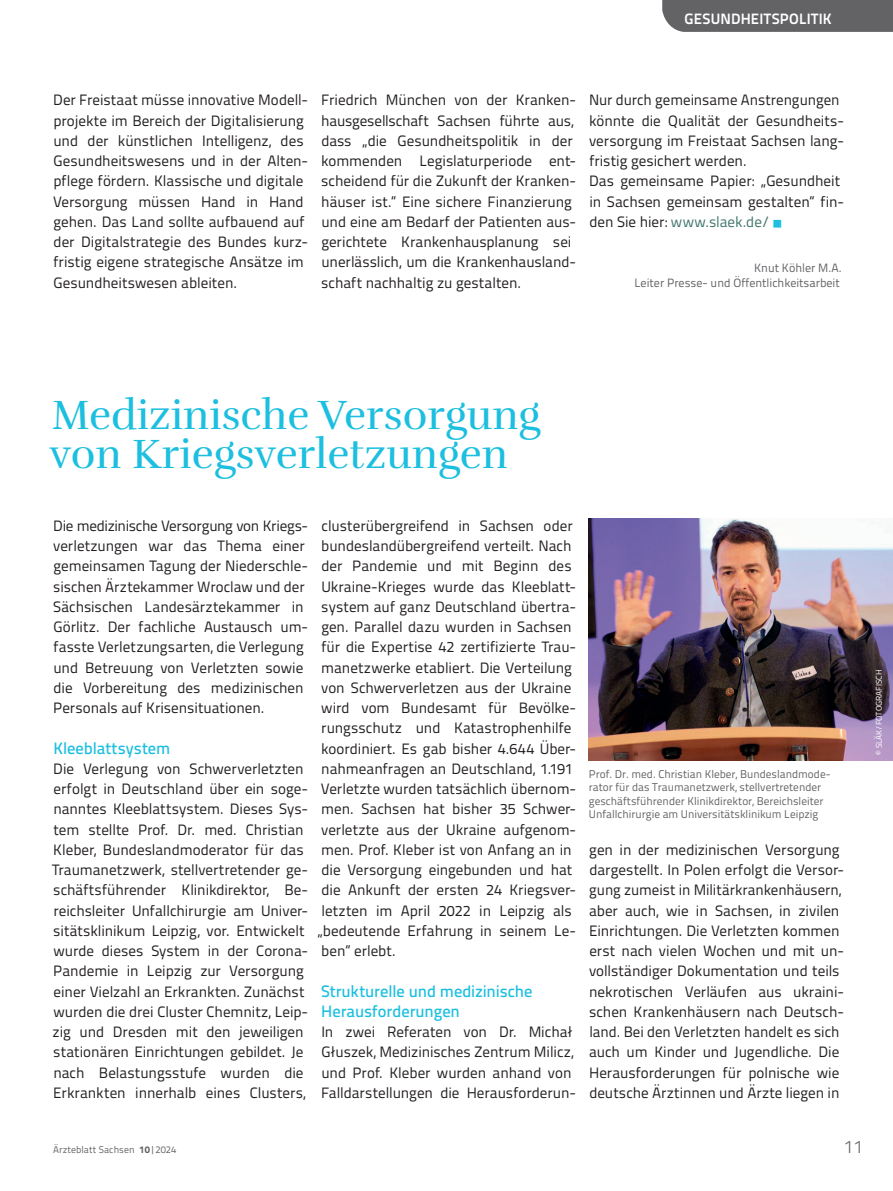
<style>
.page{position:relative;width:893px;height:1191px;background:#fff}
.page>*{position:absolute;margin:0;border:0;box-sizing:border-box;transform-origin:0 0}
.t1{font:42px/39px "Rufina";color:#1cbfdf}
.t2{font:300 18px "Titillium Text";color:#636366}
.t3{font:500 16.5px/20.2px "Titillium Text";letter-spacing:-.005em;color:#1cbfdf}
.t4{font:15px/20.2px "Titillium Text";color:#231f20}
.t5{font:700 15px "Titillium Text";letter-spacing:.015em;color:#fff}
.t6{font:12px/15px "Titillium Text";color:#636366;text-align:right}
.t7{font:11.25px/13.5px "Titillium Text";color:#636366}
.t8{font:9.75px "Titillium Text";letter-spacing:.01em;color:#636366}
.t9{font:8.25px "Titillium Text";color:#fff}
.s1{color:#40756b}
.s2{font-family:"Source Sans Variable";font-size:9.75px;color:#1cbfdf}
.s3{font-weight:800}
</style>
<div class="page">
<div style="left:662px;top:0;width:231px;height:32px;background:#636366"></div>
<img style="left:589px;top:518px;width:304px;height:243px">
<p class="t5" style="left:685px;top:7px;width:149px">GESUNDHEITSPOLITIK</p>
<p class="t4" style="left:53px;top:89px;width:257px">Der Freistaat müsse innovative Modell&shy;projekte im Bereich der Digitalisierung und der künstlichen Intelligenz, des Gesundheitswesens und in der Alten&shy;pflege fördern. Klassische und digitale Versorgung müssen Hand in Hand gehen. Das Land sollte aufbauend auf der Digitalstrategie des Bundes kurz&shy;fristig eigene strategische Ansätze im Gesundheitswesen ableiten.</p>
<p class="t4" style="left:321px;top:89px;width:256px">Friedrich München von der Kranken&shy;hausgesellschaft Sachsen führte aus, dass „die Gesundheitspolitik in der kommenden Legislaturperiode ent&shy;scheidend für die Zukunft der Kranken&shy;häuser ist.“ Eine sichere Finanzierung und eine am Bedarf der Patienten aus&shy;gerichtete Krankenhausplanung sei unerlässlich, um die Krankenhausland&shy;schaft nachhaltig zu gestalten.</p>
<p class="t4" style="left:589px;top:89px;width:256px">Nur durch gemeinsame Anstrengungen könnte die Qualität der Gesundheits&shy;versorgung im Freistaat Sachsen lang&shy;fristig gesichert werden.<br>Das gemeinsame Papier: „Gesundheit in Sachsen gemeinsam gestalten“ fin&shy;den Sie hier: <span class="s1">www.slaek.de/</span> <span class="s2">■</span></p>
<p class="t6" style="left:634px;top:259px;width:207px">Knut Köhler M.A.<br>Leiter Presse- und Öffentlichkeitsarbeit</p>
<h1 class="t1" style="left:50px;top:396px;width:492px">Medizinische Versorgung von Kriegsverletzungen</h1>
<p class="t4" style="left:53px;top:514px;width:257px">Die medizinische Versorgung von Kriegs&shy;verletzungen war das Thema einer gemeinsamen Tagung der Niederschle&shy;sischen Ärztekammer Wroclaw und der Sächsischen Landesärztekammer in Görlitz. Der fachliche Austausch um-- fasste Verletzungsarten, die Verlegung und Betreuung von Verletzten sowie die Vorbereitung des medizinischen Personals auf Krisensituationen.</p>
<p class="t3" style="left:53px;top:736px;width:119px">Kleeblattsystem</p>
<p class="t4" style="left:52px;top:757px;width:258px">Die Verlegung von Schwerverletzten erfolgt in Deutschland über ein soge&shy;nanntes Kleeblattsystem. Dieses Sys&shy;tem stellte Prof. Dr. med. Christian Kleber, Bundeslandmoderator für das Traumanetzwerk, stellvertretender ge-- schäftsführender Klinikdirektor, Be-- reichsleiter Unfallchirurgie am Univer&shy;sitätsklinikum Leipzig, vor. Entwickelt wurde dieses System in der Corona-Pandemie in Leipzig zur Versorgung einer Vielzahl an Erkrankten. Zunächst wurden die drei Cluster Chemnitz, Leip&shy;zig und Dresden mit den jeweiligen stationären Einrichtungen gebildet. Je nach Belastungsstufe wurden die Erkrankten innerhalb eines Clusters,</p>
<p class="t4" style="left:317px;top:514px;width:260px">clusterübergreifend in Sachsen oder bundeslandübergreifend verteilt. Nach der Pandemie und mit Beginn des Ukraine-Krieges wurde das Kleeblatt&shy;system auf ganz Deutschland übertra&shy;gen. Parallel dazu wurden in Sachsen für die Expertise 42 zertifizierte Trau&shy;manetzwerke etabliert. Die Verteilung von Schwerverletzen aus der Ukraine wird vom Bundesamt für Bevölke&shy;rungsschutz und Katastrophenhilfe koordiniert. Es gab bisher 4.644 Über&shy;nahmeanfragen an Deutschland, 1.191<br>Verletzte wurden tatsächlich übernom&shy;men. Sachsen hat bisher 35 Schwer&shy;verletzte aus der Ukraine aufgenom&shy;men. Prof. Kleber ist von Anfang an in die Versorgung eingebunden und hat die Ankunft der ersten 24 Kriegsver&shy;letzten im April 2022 in Leipzig als „bedeutende Erfahrung in seinem Le-- ben“ erlebt.</p>
<p class="t3" style="left:321px;top:979px;width:213px">Strukturelle und medizinische<br>Herausforderungen</p>
<p class="t4" style="left:321px;top:1021px;width:256px">In zwei Referaten von Dr. Michał Głuszek, Medizinisches Zentrum Milicz, und Prof. Kleber wurden anhand von Falldarstellungen die Herausforderun-</p>
<p class="t7" style="left:589px;top:766px;width:243px">Prof. Dr. med. Christian Kleber, Bundeslandmode&shy;rator für das Traumanetzwerk, stellvertretender geschäftsführender Klinikdirektor, Bereichsleiter Unfallchirurgie am Universitätsklinikum Leipzig</p>
<p class="t4" style="left:589px;top:838px;width:256px">gen in der medizinischen Versorgung dargestellt. In Polen erfolgt die Versor&shy;gung zumeist in Militärkrankenhäusern, aber auch, wie in Sachsen, in zivilen Einrichtungen. Die Verletzten kommen erst nach vielen Wochen und mit un-- vollständiger Dokumentation und teils nekrotischen Verläufen aus ukraini&shy;schen Krankenhäusern nach Deutsch&shy;land. Bei den Verletzten handelt es sich auch um Kinder und Jugendliche. Die Herausforderungen für polnische wie deutsche Ärztinnen und Ärzte liegen in</p>
<p class="t9" style="left:873px;top:754px;width:86px;rotate:-90deg">© SLÄK/FOTOGRAFISCH</p>
<p class="t8" style="left:53px;top:1142px;width:125px">Ärzteblatt Sachsen <span class="s3">10</span>|2024</p>
<p class="t2" style="left:844px;top:1133px;width:21px">11</p>
</div>
